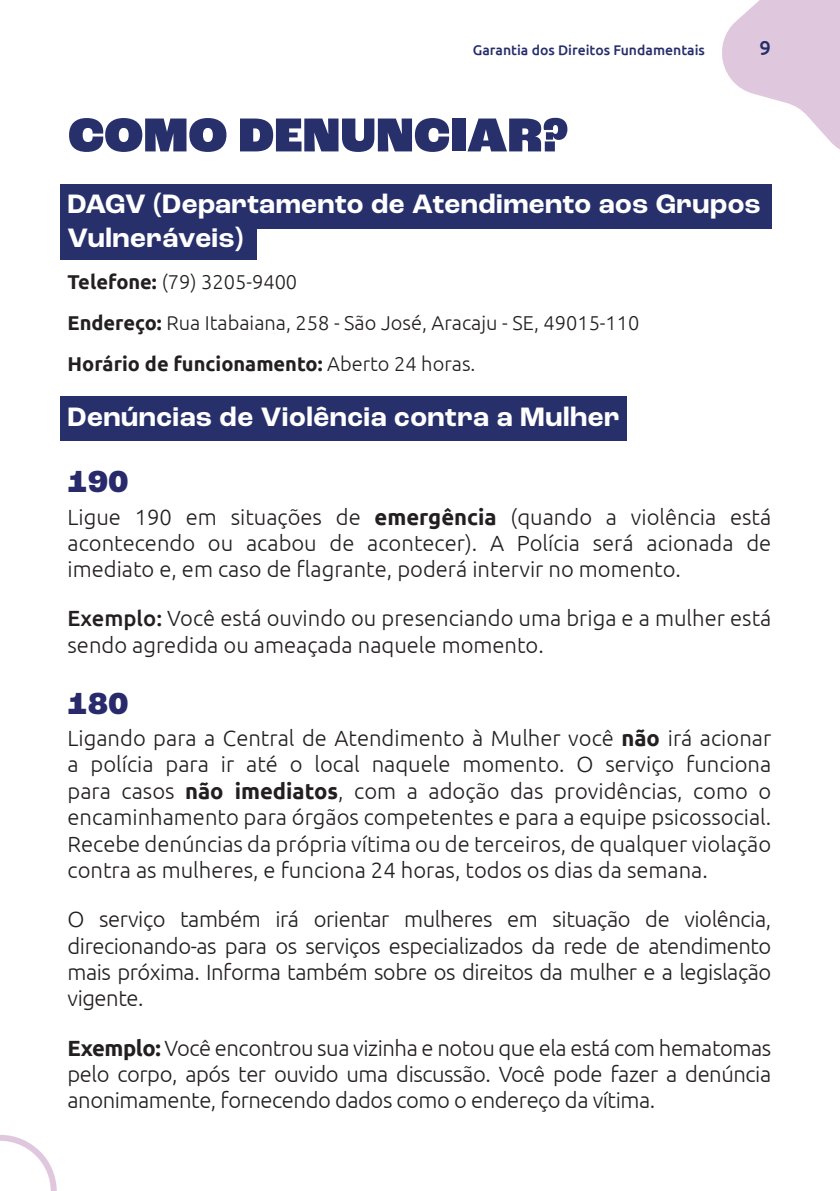
<style>
.page{position:relative;width:840px;height:1191px;background:#fff}
.page>*{position:absolute;margin:0;border:0;box-sizing:border-box;transform-origin:0 0}
.Tabela{font:900 50px "Roc Grotesk";color:#27306b}
.Tabela-2{font:800 32px "Roc Grotesk";letter-spacing:.02em;color:#282a6b}
.Tabela-3{font:700 28px/33.6px "Roc Grotesk";letter-spacing:.02em;color:#fff}
.Título_1{font:300 22px/26.4px "Ubuntu";color:#231f20;text-align:justify}
.Título_1-2{font:300 20px "Ubuntu";color:#231f20}
.Título_1-3{font:700 20px "Ubuntu";color:#231f20}
.t1{font:500 20px "Ubuntu";color:#262e6a}
.t2{font:500 14px "Ubuntu";color:#262e6a}
.s1{font-weight:700}
.s2{font-weight:300}
.s3{font-weight:500}
</style>
<div class="page">
<svg style="left:722px;top:0;width:117px;height:149px"></svg>
<svg style="left:0;top:1135px;width:57px;height:56px"></svg>
<div style="left:60px;top:184px;width:711px;height:44px;background:#27306b"></div>
<div style="left:60px;top:396px;width:566px;height:44px;background:#27306b"></div>
<div style="left:60px;top:218px;width:196px;height:41px;background:#27306b"></div>
<p class="t2" style="left:472px;top:41px;width:233px">Garantia dos Direitos Fundamentais</p>
<p class="t1" style="left:759px;top:35px;width:13px">9</p>
<p class="Tabela" style="left:68px;top:104px;width:501px">COMO DENUNCIAR?</p>
<p class="Tabela-3" style="left:67px;top:188px;width:694px">DAGV (Departamento de Atendimento aos Grupos<br>Vulneráveis)</p>
<p class="Título_1-2" style="left:67px;top:270px;width:231px"><span class="s1">Telefone:</span> (79) 3205-9400</p>
<p class="Título_1-2" style="left:67px;top:311px;width:573px"><span class="s1">Endereço:</span> Rua Itabaiana, 258 - São José, Aracaju - SE, 49015-110</p>
<p class="Título_1-3" style="left:67px;top:352px;width:409px">Horário de funcionamento: <span class="s2">Aberto 24 horas.</span></p>
<p class="Tabela-3" style="left:67px;top:400px;width:553px">Denúncias de Violência contra a Mulher</p>
<p class="Tabela-2" style="left:67px;top:462px;width:62px">190</p>
<p class="Título_1" style="left:67px;top:503px;width:705px">Ligue 190 em situações de <span class="s1">emergência</span> (quando a violência está acontecendo ou acabou de acontecer). A Polícia será acionada de imediato e, em caso de flagrante, poderá intervir no momento.</p>
<p class="Título_1" style="left:67px;top:605px;width:705px"><span class="s3">Exemplo:</span> Você está ouvindo ou presenciando uma briga e a mulher está sendo agredida ou ameaçada naquele momento.</p>
<p class="Tabela-2" style="left:67px;top:683px;width:62px">180</p>
<p class="Título_1" style="left:67px;top:724px;width:705px">Ligando para a Central de Atendimento à Mulher você <span class="s1">não</span> irá acionar a polícia para ir até o local naquele momento. O serviço funciona para casos <span class="s1">não imediatos</span>, com a adoção das providências, como o encaminhamento para órgãos competentes e para a equipe psicossocial.<br>Recebe denúncias da própria vítima ou de terceiros, de qualquer violação contra as mulheres, e funciona 24 horas, todos os dias da semana.</p>
<p class="Título_1" style="left:67px;top:905px;width:705px">O serviço também irá orientar mulheres em situação de violência, direcionando-as para os serviços especializados da rede de atendimento mais próxima. Informa também sobre os direitos da mulher e a legislação vigente.</p>
<p class="Título_1" style="left:67px;top:1034px;width:704px"><span class="s1">Exemplo:</span> Você encontrou sua vizinha e notou que ela está com hematomas pelo corpo, após ter ouvido uma discussão. Você pode fazer a denúncia anonimamente, fornecendo dados como o endereço da vítima.</p>
</div>
